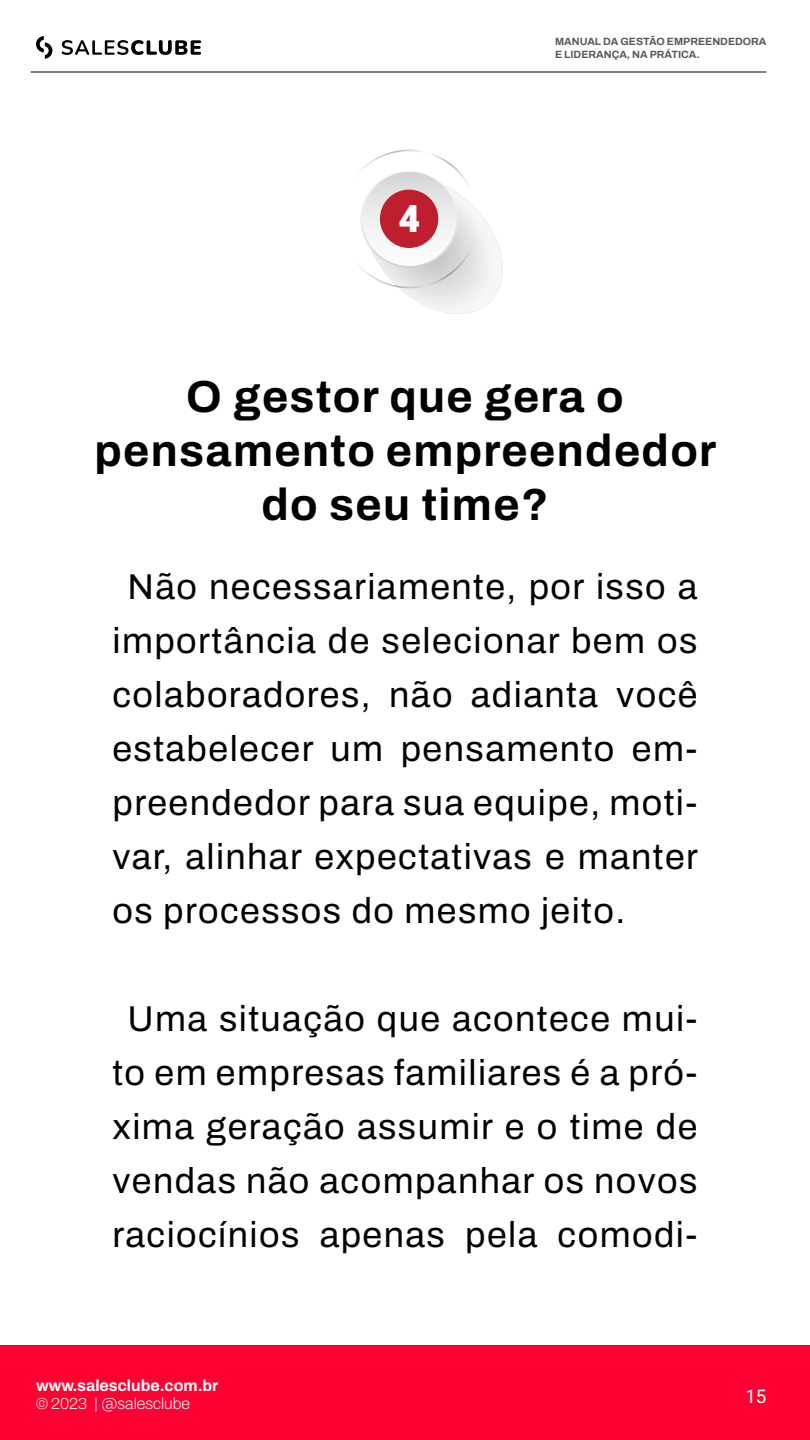
<style>
.page{position:relative;width:810px;height:1440px;background:#fff}
.page>*{position:absolute;margin:0;border:0;box-sizing:border-box;transform-origin:0 0}
.t1{font:700 45px/54px "Archivo";letter-spacing:.03em;color:#000;text-align:center}
.t2{font:37.35px "Heebo";color:#fff}
.t3{font:36px/54px "Archivo";letter-spacing:.04em;color:#000;text-align:justify}
.t4{font:18.75px "Heebo";color:#fff}
.t5{font:700 15.9px "Archivo";color:#fff}
.t6{font:200 15.9px "Archivo";color:#fff}
.t7{font:700 10.5px/12.6px "Archivo";color:#58595b}
</style>
<div class="page">
<div style="left:0;top:1346px;width:810px;height:94px;background:#ff0032"></div>
<svg style="left:360px;top:150px;width:143px;height:164px"></svg>
<div style="left:380px;top:190px;width:58px;height:58px;background:#be1e2d;border-radius:50%"></div>
<svg style="left:62px;top:40px;width:139px;height:15px"></svg>
<svg style="left:36px;top:36px;width:16px;height:23px"></svg>
<hr style="left:31px;top:72px;width:735px;height:1px;background:#000">
<p class="t2" style="left:399px;top:192px;width:23px">4</p>
<p class="t7" style="left:555px;top:35px;width:213px">MANUAL DA GESTÃO EMPREENDEDORA<br>E LIDERANÇA, NA PRÁTICA.</p>
<p class="t1" style="left:95px;top:369px;width:623px">O gestor que gera o pensamento empreendedor do seu time?</p>
<p class="t3" style="left:112px;top:559px;width:587px;text-indent:15px">Não necessariamente, por isso a importância de selecionar bem os colaboradores, não adianta você estabelecer um pensamento em&shy;preendedor para sua equipe, moti&shy;var, alinhar expectativas e manter os processos do mesmo jeito.</p>
<p class="t3" style="left:112px;top:991px;width:587px;text-align:center">Uma situação que acontece mui&shy;to em empresas familiares é a pró&shy;xima geração assumir e o time de vendas não acompanhar os novos raciocínios apenas pela comodi-</p>
<p class="t5" style="left:36px;top:1374px;width:184px">www.salesclube.com.br</p>
<p class="t6" style="left:36px;top:1391px;width:156px">© 2023 | @salesclube</p>
<p class="t4" style="left:745px;top:1383px;width:23px">15</p>
</div>
